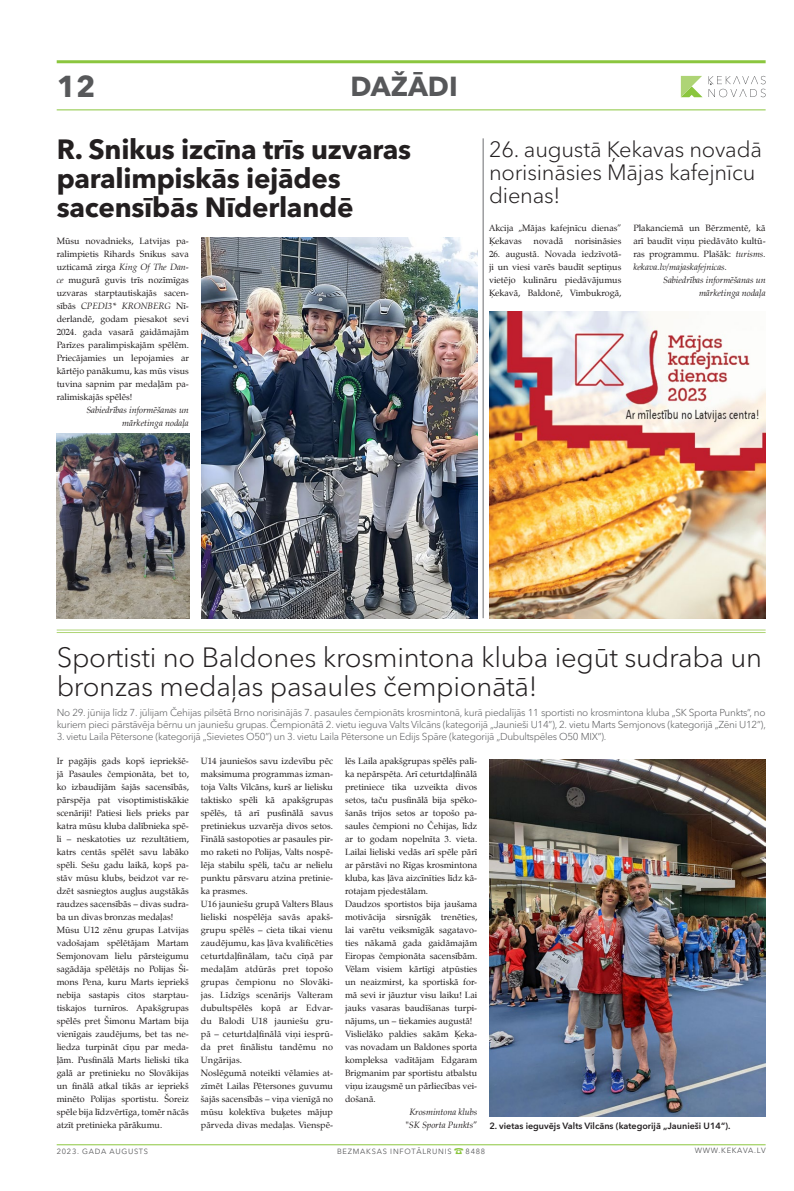
<style>
.page{position:relative;width:794px;height:1191px;background:#fff}
.page>*{position:absolute;margin:0;border:0;box-sizing:border-box;transform-origin:0 0}
.t1{font:700 30px "Avenir Next Cyr";color:#57585a}
.t2{font:300 27.6px/29px "Avenir Next Cyr";letter-spacing:-.01em;color:#231f20}
.t3{font:700 27.6px/29px "Avenir Next Cyr";letter-spacing:-.01em;color:#231f20}
.t4{font:700 27.3px "Avenir Next Cyr";color:#57585a}
.t5{font:300 22px/23px "Avenir Next Cyr";letter-spacing:-.01em;color:#231f20}
.t6{font:14px "Dienbats";color:#8bc63e}
.t7{font:300 10px/12px "Avenir Next Cyr";letter-spacing:-.025em;color:#57585a}
.t8{font:9px/13px "Zapf Calligraphic 801 TL";color:#231f20}
.t9{font:italic 9px/13px "Zapf Calligraphic 801 TL";color:#231f20;text-align:right}
.t10{font:600 9px "Avenir Next Cyr";color:#231f20}
.t11{font:7.5px "Avenir Next Cyr";letter-spacing:.1em;color:#57585a}
.s1{font-style:italic}
.s2{font-style:normal}
</style>
<div class="page">
<hr style="left:57px;top:1144px;width:708px;height:1px;background:#8bc63e">
<hr style="left:57px;top:60px;width:708px;height:3px;background:#8bc63e">
<hr style="left:57px;top:109px;width:708px;height:1px;background:#8bc63e">
<svg style="left:681px;top:76px;width:21px;height:21px"></svg>
<svg style="left:708px;top:76px;width:57px;height:21px"></svg>
<hr style="left:483px;top:138px;width:1px;height:480px;background:#6c6d70">
<img style="left:57px;top:433px;width:132px;height:185px">
<img style="left:201px;top:238px;width:276px;height:380px">
<img style="left:489px;top:759px;width:276px;height:357px">
<hr style="left:57px;top:630px;width:708px;height:1px;background:#aed475">
<hr style="left:57px;top:632px;width:708px;height:1px;background:#aed475">
<img style="left:489px;top:312px;width:276px;height:306px">
<h1 class="t1" style="left:57px;top:68px;width:40px">12</h1>
<h3 class="t4" style="left:350px;top:70px;width:109px">DAŽĀDI</h3>
<h2 class="t3" style="left:57px;top:135px;width:356px">R. Snikus izcīna trīs uzvaras paralimpiskās iejādes sacensībās Nīderlandē</h2>
<p class="t8" style="left:57px;top:234px;width:134px;text-align:justify">Mūsu novadnieks, Latvijas pa&shy;ralimpietis Rihards Snikus sava uzticamā zirga <span class="s1">King Of The Dan&shy;ce</span> mugurā guvis trīs nozīmīgas uzvaras starptautiskajās sacen&shy;sībās <span class="s1">CPEDI3* KRONBERG</span> Nī&shy;derlandē, godam piesakot sevi 2024. gada vasarā gaidāmajām Parīzes paralimpiskajām spēlēm.<br>Priecājamies un lepojamies ar kārtējo panākumu, kas mūs visus tuvina sapnim par medaļām pa&shy;ralimiskajās spēlēs!</p>
<p class="t9" style="left:86px;top:403px;width:104px">Sabiedrības informēšanas un mārketinga nodaļa</p>
<h3 class="t5" style="left:489px;top:137px;width:274px">26. augustā Ķekavas novadā norisināsies Mājas kafejnīcu dienas!</h3>
<p class="t8" style="left:489px;top:221px;width:134px">Akcija „Mājas kafejnīcu dienas”<br>Ķekavas</p>
<p class="t8" style="left:633px;top:221px;width:134px;text-align:justify">Plakanciemā un Bērzmentē, kā arī baudīt viņu piedāvāto kultū&shy;ras programmu. Plašāk: <span class="s1">turisms. kekava.lv/majaskafejnicas.</span></p>
<p class="t9" style="left:663px;top:273px;width:104px">Sabiedrības informēšanas un mārketinga nodaļa</p>
<p class="t8" style="left:533px;top:234px;width:31px">novadā</p>
<p class="t8" style="left:575px;top:234px;width:48px">norisināsies</p>
<p class="t8" style="left:489px;top:247px;width:134px;text-align:justify">26. augustā. Novada iedzīvotā&shy;ji un viesi varēs baudīt septiņus vietējo kulināru piedāvājumus Ķekavā, Baldonē, Vimbukrogā,</p>
<h2 class="t2" style="left:57px;top:642px;width:707px">Sportisti no Baldones krosmintona kluba iegūt sudraba un bronzas medaļas pasaules čempionātā!</h2>
<p class="t7" style="left:57px;top:707px;width:710px">No 29. jūnija līdz 7. jūlijam Čehijas pilsētā Brno norisinājās 7. pasaules čempionāts krosmintonā, kurā piedalījās 11 sportisti no krosmintona kluba „SK Sporta Punkts”, no kuriem pieci pārstāvēja bērnu un jauniešu grupas. Čempionātā 2. vietu ieguva Valts Vilcāns (kategorijā „Jaunieši U14”), 2. vietu Marts Semjonovs (kategorijā „Zēni U12”),</p>
<p class="t7" style="left:57px;top:731px;width:551px">3. vietu Laila Pētersone (kategorijā „Sievietes O50”) un 3. vietu Laila Pētersone un Edijs Spāre (kategorijā „Dubultspēles O50 MIX”).</p>
<p class="t8" style="left:57px;top:754px;width:134px">Ir pagājis gads kopš iepriekšē&shy;jā Pasaules čempionāta, bet to, ko izbaudījām šajās sacensībās, pārspēja pat visoptimistiskākie scenāriji! Patiesi liels prieks par katra mūsu kluba dalībnieka spē&shy;li – neskatoties uz rezultātiem, katrs centās spēlēt savu labāko spēli. Sešu gadu laikā, kopš pa&shy;stāv mūsu klubs, beidzot var re&shy;dzēt sasniegtos augļus augstākās raudzes sacensībās – divas sudra&shy;ba un divas bronzas medaļas!<br>Mūsu U12 zēnu grupas Latvijas vadošajam spēlētājam Martam<br>Semjonovam lielu pārsteigumu sagādāja spēlētājs no Polijas Ši&shy;mons Pena, kuru Marts iepriekš nebija sastapis citos starptau&shy;tiskajos turnīros. Apakšgrupas spēlēs pret Šimonu Martam bija vienīgais zaudējums, bet tas ne&shy;liedza turpināt cīņu par meda&shy;ļām. Pusfinālā Marts lieliski tika galā ar pretinieku no Slovākijas un finālā atkal tikās ar iepriekš minēto Polijas sportistu. Šoreiz spēle bija līdzvērtīga, tomēr nācās atzīt pretinieka pārākumu.</p>
<p class="t8" style="left:201px;top:754px;width:134px">U14 jauniešos savu izdevību pēc maksimuma programmas izman&shy;toja Valts Vilcāns, kurš ar lielisku taktisko spēli kā apakšgrupas spēlēs, tā arī pusfinālā savus pretiniekus uzvarēja divos setos.<br>Finālā sastopoties ar pasaules pir&shy;mo raketi no Polijas, Valts nospē&shy;lēja stabilu spēli, taču ar nelielu punktu pārsvaru atzina pretinie&shy;ka prasmes.<br>U16 jauniešu grupā Valters Blaus lieliski nospēlēja savās apakš&shy;grupu spēlēs – cieta tikai vienu zaudējumu, kas ļāva kvalificēties ceturtdaļfinālam, taču cīņā par medaļām atdūrās pret topošo grupas čempionu no Slovāki&shy;jas. Līdzīgs scenārijs Valteram dubultspēlēs kopā ar Edvar&shy;du Balodi U18 jauniešu gru&shy;pā – ceturtdaļfinālā viņi iesprū&shy;da pret finālistu tandēmu no<br>Ungārijas.<br>Noslēgumā noteikti vēlamies at&shy;zīmēt Lailas Pētersones guvumu šajās sacensībās – viņa vienīgā no mūsu kolektīva buķetes mājup pārveda divas medaļas. Vienspē-</p>
<p class="t8" style="left:345px;top:754px;width:134px">lēs Laila apakšgrupas spēlēs pali&shy;ka nepārspēta. Arī ceturtdaļfinālā pretiniece tika uzveikta divos setos, taču pusfinālā bija spēko&shy;šanās trijos setos ar topošo pa&shy;saules čempioni no Čehijas, līdz ar to godam nopelnīta 3. vieta.<br>Lailai lieliski vedās arī spēle pārī ar pārstāvi no Rīgas krosmintona kluba, kas ļāva aizcīnīties līdz kā&shy;rotajam pjedestālam.<br>Daudzos sportistos bija jaušama motivācija sirsnīgāk trenēties, lai varētu veiksmīgāk sagatavo&shy;ties nākamā gada gaidāmajām<br>Eiropas čempionāta sacensībām.<br>Vēlam visiem kārtīgi atpūsties un neaizmirst, ka sportiskā for&shy;mā sevi ir jāuztur visu laiku! Lai jauks vasaras baudīšanas turpi&shy;nājums, un – tiekamies augustā!<br>Vislielāko paldies sakām Ķeka&shy;vas novadam un Baldones sporta kompleksa vadītājam Edgaram<br>Brigmanim par sportistu atbalstu viņu izaugsmē un pārliecības vei&shy;došanā.</p>
<p class="t9" style="left:406px;top:1105px;width:73px;text-align:center">Krosmintona klubs "SK Sporta Punkts<span class="s2">”</span></p>
<p class="t10" style="left:489px;top:1120px;width:243px">2. vietas ieguvējs Valts Vilcāns (kategorijā „Jaunieši U14”).</p>
<h3 class="t6" style="left:454px;top:1144px;width:12px">9</h3>
<p class="t11" style="left:695px;top:1145px;width:72px">WWW.KEKAVA.LV</p>
<p class="t11" style="left:57px;top:1147px;width:93px">2023. GADA AUGUSTS</p>
<p class="t11" style="left:337px;top:1147px;width:116px">BEZMAKSAS INFOTĀLRUNIS</p>
<p class="t11" style="left:465px;top:1147px;width:21px">8488</p>
</div>
